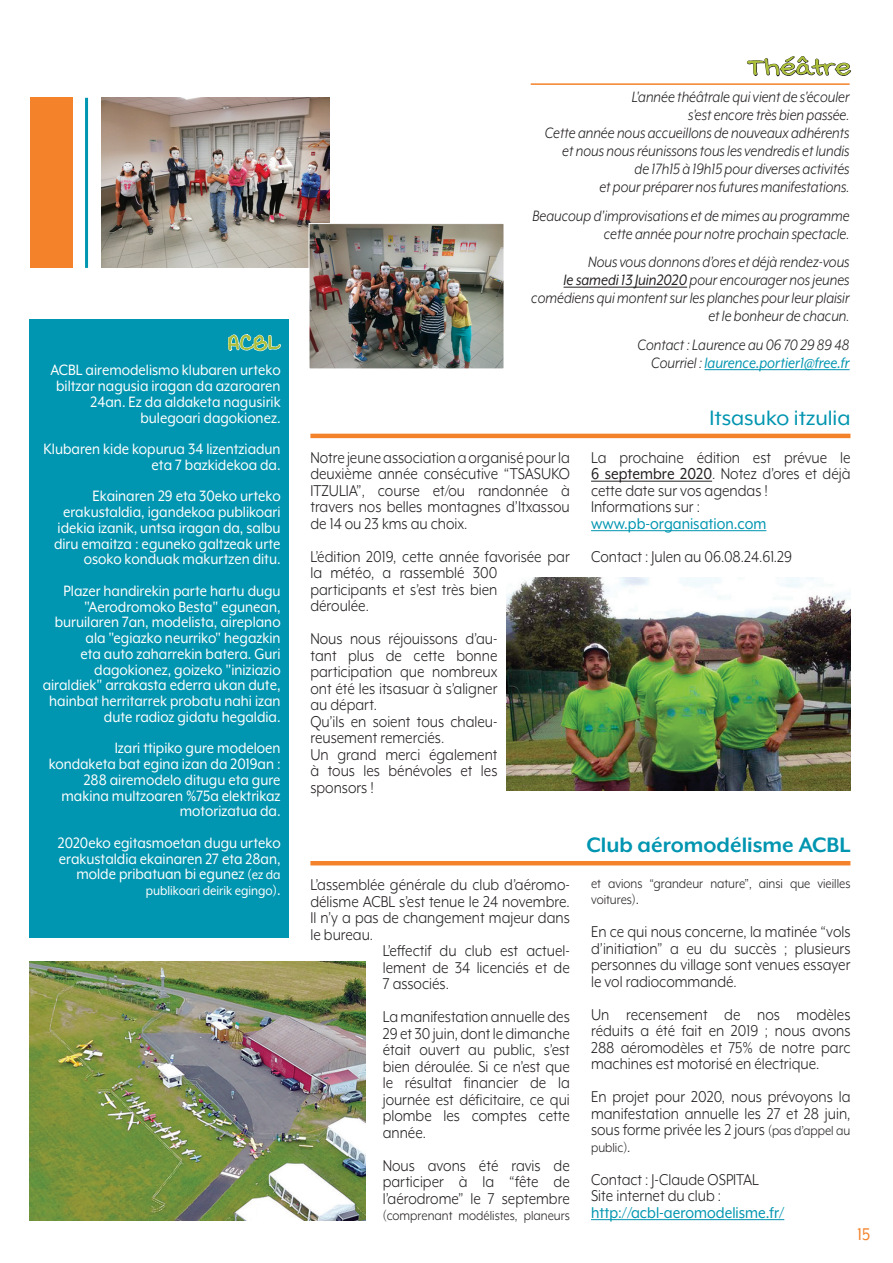
<style>
.page{position:relative;width:893px;height:1263px;background:#fff}
.page>*{position:absolute;margin:0;border:0;box-sizing:border-box;transform-origin:0 0}
.t1{font:700 27px "Swister";letter-spacing:.01em;color:#abbf38;scale:1.14 1}
.t2{font:700 27px "Swister";letter-spacing:.01em;color:#abbf38}
.t3{font:700 24px "Mr Eaves XL Mod OT";color:#0095b0}
.t4{font:24px "Mr Eaves XL Mod OT";color:#0095b0}
.t5{font:19.5px "Mr Eaves XL Mod OT";color:#f4822b;scale:.9 1}
.t6{font:18px/16.5px "Mr Eaves XL Mod OT";color:#231f20;text-align:justify;scale:.9 1}
.t7{font:18px "Mr Eaves XL Mod OT";color:#0095b0;scale:.9 1}
.t8{font:17.25px/15.8px "Mr Eaves XL Mod OT";color:#fff;text-align:right;scale:.9 1}
.t9{font:italic 17.25px/18px "Mr Eaves XL Mod OT";color:#231f20;text-align:right;scale:.9 1}
.t10{font:15px/16.5px "Mr Eaves XL Mod OT";color:#231f20;scale:.9 1}
.t11{font:15px "Mr Eaves XL Mod OT";color:#fff;scale:.9 1}
.s1{font-size:15px}
.s2{font-size:17.25px}
.s3{font-style:inherit}
.s4{color:#0095b0}
.s5{font-size:18px}
</style>
<div class="page">
<div style="left:30px;top:98px;width:42px;height:170px;background:#f4822b"></div>
<hr style="left:85px;top:98px;width:3px;height:170px;background:#0095b0">
<hr style="left:310px;top:861px;width:540px;height:4px;background:#f4822b">
<hr style="left:591px;top:1219px;width:193px;height:1px;background:#0095b0">
<img style="left:30px;top:961px;width:336px;height:259px">
<img style="left:506px;top:577px;width:344px;height:213px">
<hr style="left:310px;top:434px;width:540px;height:4px;background:#f4822b">
<hr style="left:591px;top:481px;width:121px;height:1px;background:#231f20">
<hr style="left:591px;top:530px;width:175px;height:1px;background:#0095b0">
<div style="left:30px;top:319px;width:259px;height:619px;background:#0095b0"></div>
<svg style="left:228px;top:334px;width:53px;height:18px"></svg>
<img style="left:102px;top:98px;width:227px;height:170px">
<img style="left:311px;top:225px;width:191px;height:142px">
<div style="left:309px;top:223px;width:195px;height:146px;border:1px solid #fff"></div>
<hr style="left:531px;top:83px;width:319px;height:2px;background:#f4822b">
<svg style="left:747px;top:56px;width:104px;height:21px"></svg>
<hr style="left:564px;top:287px;width:123px;height:1px;background:#231f20">
<hr style="left:704px;top:369px;width:146px;height:1px;background:#0095b0">
<h1 class="t2" style="left:228px;top:323px;width:54px">ACBL</h1>
<p class="t8" style="left:50px;top:362px;width:257px">ACBL airemodelismo klubaren urteko biltzar nagusia iragan da azaroaren<br>24an. Ez da aldaketa nagusirik bulegoari dagokionez.</p>
<p class="t8" style="left:44px;top:441px;width:265px">Klubaren kide kopurua 34 lizentziadun eta 7 bazkidekoa da.</p>
<p class="t8" style="left:54px;top:488px;width:253px">Ekainaren 29 eta 30eko urteko erakustaldia, igandekoa publikoari idekia izanik, untsa iragan da, salbu diru emaitza : eguneko galtzeak urte osoko konduak makurtzen ditu.</p>
<p class="t8" style="left:43px;top:583px;width:266px">Plazer handirekin parte hartu dugu "Aerodromoko Besta" egunean, buruilaren 7an, modelista, aireplano ala "egiazko neurriko" hegazkin<br>eta auto zaharrekin batera. Guri dagokionez, goizeko "iniziazio airaldiek" arrakasta ederra ukan dute, hainbat herritarrek probatu nahi izan dute radioz gidatu hegaldia.</p>
<p class="t8" style="left:49px;top:740px;width:259px">Izari ttipiko gure modeloen kondaketa bat egina izan da 2019an :<br>288 airemodelo ditugu eta gure makina multzoaren %75a elektrikaz motorizatua da.</p>
<p class="t8" style="left:58px;top:835px;width:249px">2020eko egitasmoetan dugu urteko erakustaldia ekainaren 27 eta 28an, molde pribatuan bi egunez <span class="s1">(ez da</span></p>
<p class="t11" style="left:146px;top:883px;width:151px">publikoari deirik egingo)<span class="s2">.</span></p>
<h1 class="t1" style="left:748px;top:48px;width:92px">Théâtre</h1>
<p class="t9" style="left:545px;top:88px;width:340px">L'année théâtrale qui vient de s'écouler<br>s'est encore très bien passée.<br>Cette année nous accueillons de nouveaux adhérents et nous nous réunissons tous les vendredis et lundis de 17h15 à 19h15 pour diverses activités<br>et pour préparer nos futures manifestations.</p>
<p class="t9" style="left:532px;top:207px;width:354px">Beaucoup d'improvisations et de mimes au programme cette année pour notre prochain spectacle.</p>
<p class="t9" style="left:531px;top:253px;width:355px">Nous vous donnons d’ores et déjà rendez-vous<br><span class="s3">le samedi 13 Juin2020</span> pour encourager nos jeunes comédiens qui montent sur les planches pour leur plaisir et le bonheur de chacun.</p>
<p class="t9" style="left:637px;top:336px;width:237px">Contact : Laurence au 06 70 29 89 48<br>Courriel : <span class="s4">laurence.portier1@free.fr</span></p>
<p class="t6" style="left:310px;top:449px;width:290px">Notre jeune association a organisé pour la deuxième année consécutive “TSASUKO ITZULIA”, course et/ou randonnée à travers nos belles montagnes d’Itxassou de 14 ou 23 kms au choix.</p>
<p class="t6" style="left:310px;top:548px;width:290px;text-align:left">L’édition 2019, cette année favorisée par la météo, a rassemblé 300 participants et s’est très bien<br>déroulée.</p>
<p class="t6" style="left:310px;top:631px;width:209px;text-align:left">Nous nous réjouissons d’au&shy;tant plus de cette bonne participation que nombreux ont été les itsasuar à s’aligner au départ.<br>Qu’ils en soient tous chaleu&shy;reusement remerciés.<br>Un grand merci également à tous les bénévoles et les sponsors !</p>
<p class="t6" style="left:310px;top:876px;width:290px">L’assemblée générale du club d’aéromo-</p>
<p class="t6" style="left:310px;top:893px;width:290px">délisme ACBL s’est tenue le 24 novembre.</p>
<p class="t6" style="left:310px;top:909px;width:290px">Il n’y a pas de changement majeur dans</p>
<p class="t6" style="left:310px;top:926px;width:71px">le bureau.</p>
<p class="t6" style="left:383px;top:942px;width:209px">L’effectif du club est actuel-</p>
<p class="t6" style="left:383px;top:959px;width:209px">lement de 34 licenciés et de</p>
<p class="t6" style="left:383px;top:975px;width:75px">7 associés.</p>
<p class="t6" style="left:383px;top:1008px;width:209px">La manifestation annuelle des 29 et 30 juin, dont le dimanche était ouvert au public, s’est bien déroulée. Si ce n’est que le résultat financier de la journée est déficitaire, ce qui plombe les comptes cette année.</p>
<p class="t6" style="left:383px;top:1157px;width:209px">Nous avons été ravis de participer à la “fête de l’aérodrome” le 7 septembre</p>
<p class="t10" style="left:383px;top:1207px;width:209px">(comprenant modélistes, planeurs</p>
<h2 class="t4" style="left:709px;top:406px;width:143px">Itsasuko itzulia</h2>
<p class="t6" style="left:591px;top:449px;width:290px;text-align:left">La prochaine édition est prévue le<br><span class="s3">6 septembre 2020</span>. Notez d’ores et déjà cette date sur vos agendas !<br>Informations sur :</p>
<p class="t7" style="left:591px;top:514px;width:196px">www.pb-organisation.com</p>
<p class="t6" style="left:591px;top:548px;width:225px">Contact : Julen au 06.08.24.61.29</p>
<h2 class="t3" style="left:586px;top:833px;width:265px">Club aéromodélisme ACBL</h2>
<p class="t10" style="left:591px;top:875px;width:290px">et avions “grandeur nature”, ainsi que vieilles voitures)<span class="s5">.</span></p>
<p class="t6" style="left:591px;top:924px;width:290px">En ce qui nous concerne, la matinée “vols d’initiation” a eu du succès ; plusieurs personnes du village sont venues essayer le vol radiocommandé.</p>
<p class="t6" style="left:591px;top:1006px;width:290px">Un recensement de nos modèles réduits a été fait en 2019 ; nous avons 288 aéromodèles et 75% de notre parc machines est motorisé en électrique.</p>
<p class="t6" style="left:591px;top:1089px;width:290px">En projet pour 2020, nous prévoyons la manifestation annuelle les 27 et 28 juin, sous forme privée les 2 jours <span class="s1">(pas d’appel au</span></p>
<p class="t10" style="left:591px;top:1139px;width:45px">public)<span class="s5">.</span></p>
<p class="t6" style="left:591px;top:1171px;width:188px">Contact : J-Claude OSPITAL<br>Site internet du club :</p>
<p class="t7" style="left:591px;top:1203px;width:216px">http://acbl-aeromodelisme.fr/</p>
<p class="t5" style="left:858px;top:1224px;width:16px">15</p>
</div>
